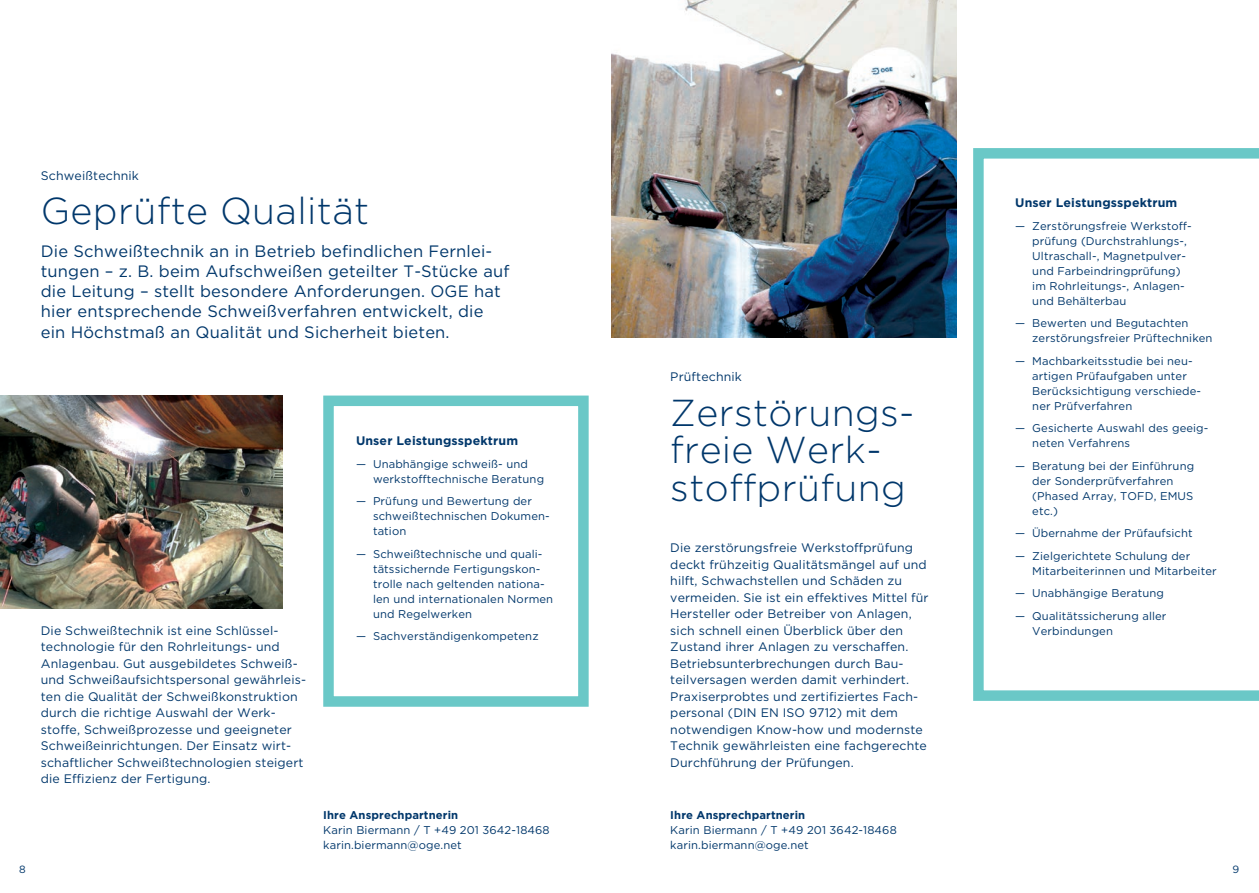
<style>
.page{position:relative;width:1259px;height:893px;background:#fff}
.page>*{position:absolute;margin:0;border:0;box-sizing:border-box;transform-origin:0 0}
.t1{font:300 37.5px/37.5px "Gotham";letter-spacing:.01em;color:#00376b}
.t2{font:16.5px/20.2px "Gotham";letter-spacing:.01em;color:#00376b}
.t3{font:12.3px/16.5px "Gotham";letter-spacing:.01em;color:#00376b}
.t4{font:700 12.3px "Gotham";letter-spacing:.01em;color:#00376b}
.t5{font:11.25px/15px "Gotham";letter-spacing:.01em;color:#00376b}
.t6{font:700 11.25px "Gotham";letter-spacing:.01em;color:#00376b}
.t7{font:10.5px "Gotham";color:#00376b}
</style>
<div class="page">
<img style="left:611px;top:0;width:345px;height:338px">
<img style="left:0;top:396px;width:282px;height:212px">
<div style="left:323px;top:396px;width:265px;height:311px;border:10px solid #6ac8c7"></div>
<svg style="left:973px;top:148px;width:286px;height:553px"></svg>
<p class="t3" style="left:41px;top:167px;width:100px">Schweißtechnik</p>
<h1 class="t1" style="left:41px;top:191px;width:330px">Geprüfte Qualität</h1>
<p class="t2" style="left:41px;top:240px;width:470px">Die Schweißtechnik an in Betrieb befindlichen Fernlei&shy;tungen – z. B. beim Aufschweißen geteilter T-Stücke auf die Leitung – stellt besondere Anforderungen. OGE hat hier entsprechende Schweißverfahren entwickelt, die ein Höchstmaß an Qualität und Sicherheit bieten.</p>
<p class="t3" style="left:41px;top:622px;width:267px">Die Schweißtechnik ist eine Schlüssel&shy;technologie für den Rohrleitungs- und Anlagenbau. Gut ausgebildetes Schweiß&shy;und Schweißaufsichtspersonal gewährleis&shy;ten die Qualität der Schweißkonstruktion durch die richtige Auswahl der Werk&shy;stoffe, Schweißprozesse und geeigneter Schweißeinrichtungen. Der Einsatz wirt&shy;schaftlicher Schweißtechnologien steigert die Effizienz der Fertigung.</p>
<p class="t4" style="left:356px;top:433px;width:164px">Unser Leistungsspektrum</p>
<p class="t5" style="left:373px;top:456px;width:173px;text-indent:-17px">— Unabhängige schweiß- und werkstofftechnische Beratung</p>
<p class="t5" style="left:373px;top:494px;width:178px;text-indent:-17px">— Prüfung und Bewertung der schweißtechnischen Dokumen&shy;tation</p>
<p class="t5" style="left:373px;top:546px;width:182px;text-indent:-17px">— Schweißtechnische und quali&shy;tätssichernde Fertigungskon&shy;trolle nach geltenden nationa&shy;len und internationalen Normen und Regelwerken</p>
<p class="t5" style="left:356px;top:629px;width:184px">— Sachverständigenkompetenz</p>
<p class="t6" style="left:323px;top:808px;width:136px">Ihre Ansprechpartnerin</p>
<p class="t5" style="left:323px;top:822px;width:228px">Karin Biermann / T +49 201 3642-18468 karin.biermann@oge.net</p>
<p class="t3" style="left:670px;top:368px;width:73px">Prüftechnik</p>
<h1 class="t1" style="left:670px;top:393px;width:246px">Zerstörungs&shy;freie Werk&shy;stoffprüfung</h1>
<p class="t3" style="left:670px;top:539px;width:260px">Die zerstörungsfreie Werkstoffprüfung deckt frühzeitig Qualitätsmängel auf und hilft, Schwachstellen und Schäden zu vermeiden. Sie ist ein effektives Mittel für Hersteller oder Betreiber von Anlagen, sich schnell einen Überblick über den Zustand ihrer Anlagen zu verschaffen.<br>Betriebsunterbrechungen durch Bau&shy;teilversagen werden damit verhindert.<br>Praxiserprobtes und zertifiziertes Fach&shy;personal (DIN EN ISO 9712) mit dem notwendigen Know-how und modernste Technik gewährleisten eine fachgerechte Durchführung der Prüfungen.</p>
<p class="t6" style="left:670px;top:808px;width:136px">Ihre Ansprechpartnerin</p>
<p class="t5" style="left:670px;top:822px;width:228px">Karin Biermann / T +49 201 3642-18468 karin.biermann@oge.net</p>
<p class="t4" style="left:1015px;top:195px;width:164px">Unser Leistungsspektrum</p>
<p class="t5" style="left:1032px;top:218px;width:161px;text-indent:-17px">— Zerstörungsfreie Werkstoff&shy;prüfung (Durchstrahlungs-,<br>Ultraschall-, Magnetpulver&shy;und Farbeindringprüfung) im Rohrleitungs-, Anlagen&shy;und Behälterbau</p>
<p class="t5" style="left:1032px;top:315px;width:182px;text-indent:-17px">— Bewerten und Begutachten zerstörungsfreier Prüftechniken</p>
<p class="t5" style="left:1032px;top:353px;width:170px;text-indent:-17px">— Machbarkeitsstudie bei neu&shy;artigen Prüfaufgaben unter<br>Berücksichtigung verschiede&shy;ner Prüfverfahren</p>
<p class="t5" style="left:1032px;top:420px;width:178px;text-indent:-17px">— Gesicherte Auswahl des geeig&shy;neten Verfahrens</p>
<p class="t5" style="left:1032px;top:458px;width:163px;text-indent:-17px">— Beratung bei der Einführung der Sonderprüfverfahren (Phased Array, TOFD, EMUS etc.)</p>
<p class="t5" style="left:1015px;top:525px;width:179px">— Übernahme der Prüfaufsicht</p>
<p class="t5" style="left:1032px;top:548px;width:186px;text-indent:-17px">— Zielgerichtete Schulung der<br>Mitarbeiterinnen und Mitarbeiter</p>
<p class="t5" style="left:1015px;top:585px;width:150px">— Unabhängige Beratung</p>
<p class="t5" style="left:1032px;top:608px;width:136px;text-indent:-17px">— Qualitätssicherung aller<br>Verbindungen</p>
<p class="t7" style="left:19px;top:863px;width:8px">8</p>
<p class="t7" style="left:1232px;top:863px;width:8px">9</p>
</div>
